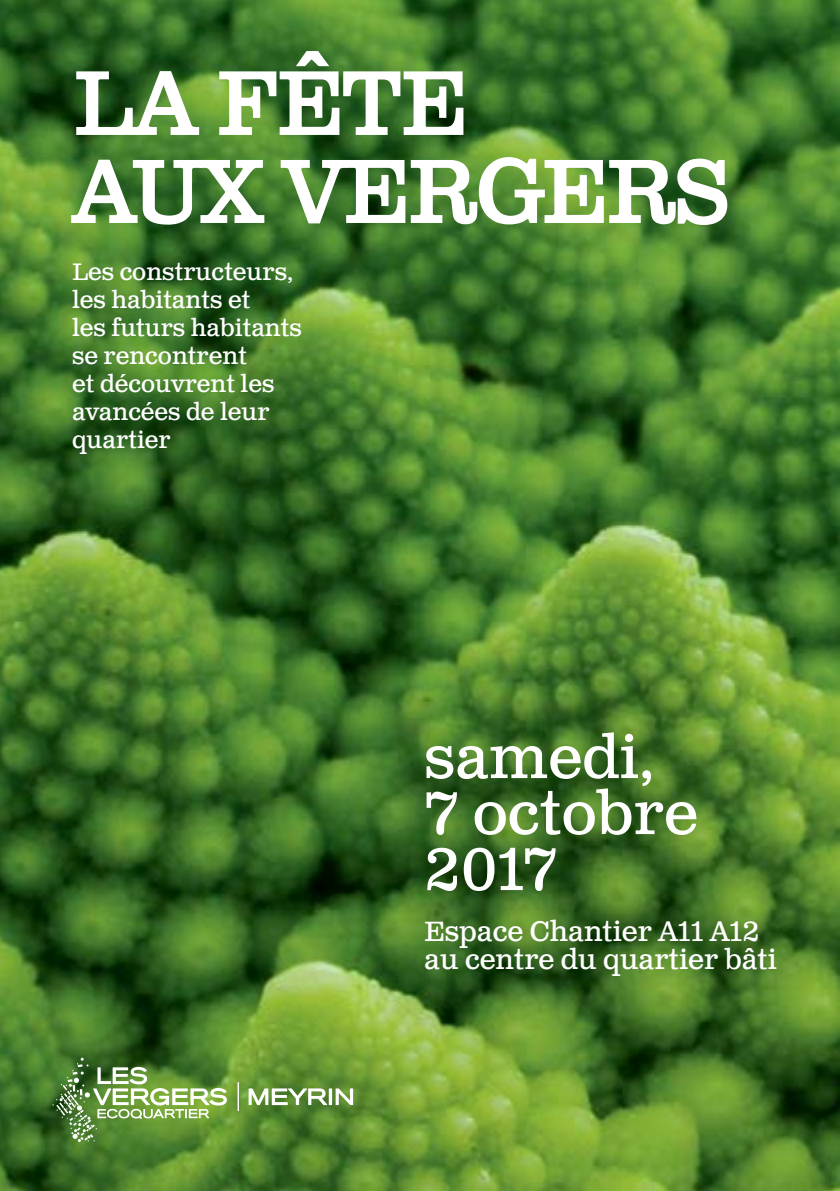
<style>
.page{position:relative;width:840px;height:1191px;background:#fff}
.page>*{position:absolute;margin:0;border:0;box-sizing:border-box;transform-origin:0 0}
.t1{font:60px/56px "Clarendon Text";color:#fff}
.t2{font:28px/28px "Clarendon Text";color:#fff}
.t3{font:24px/28px "Clarendon Text";color:#fff}
</style>
<div class="page">
<img style="left:0;top:0;width:839px;height:1191px">
<svg style="left:248px;top:1088px;width:79px;height:17px"></svg>
<svg style="left:328px;top:1088px;width:4px;height:17px"></svg>
<svg style="left:335px;top:1088px;width:18px;height:17px"></svg>
<hr style="left:237px;top:1082px;width:2px;height:29px;background:#fff">
<svg style="left:52px;top:1057px;width:175px;height:85px;background:#6d974f"></svg>
<svg style="left:70px;top:156px;width:658px;height:70px"></svg>
<svg style="left:75px;top:49px;width:389px;height:87px"></svg>
<p class="t3" style="left:72px;top:259px;width:231px">Les constructeurs, les habitants et<br>les futurs habitants se rencontrent<br>et découvrent les avancées de leur quartier</p>
<h1 class="t1" style="left:424px;top:731px;width:275px">samedi,<br>7 octobre<br>2017</h1>
<p class="t2" style="left:424px;top:917px;width:354px">Espace Chantier A11 A12 au centre du quartier bâti</p>
</div>
